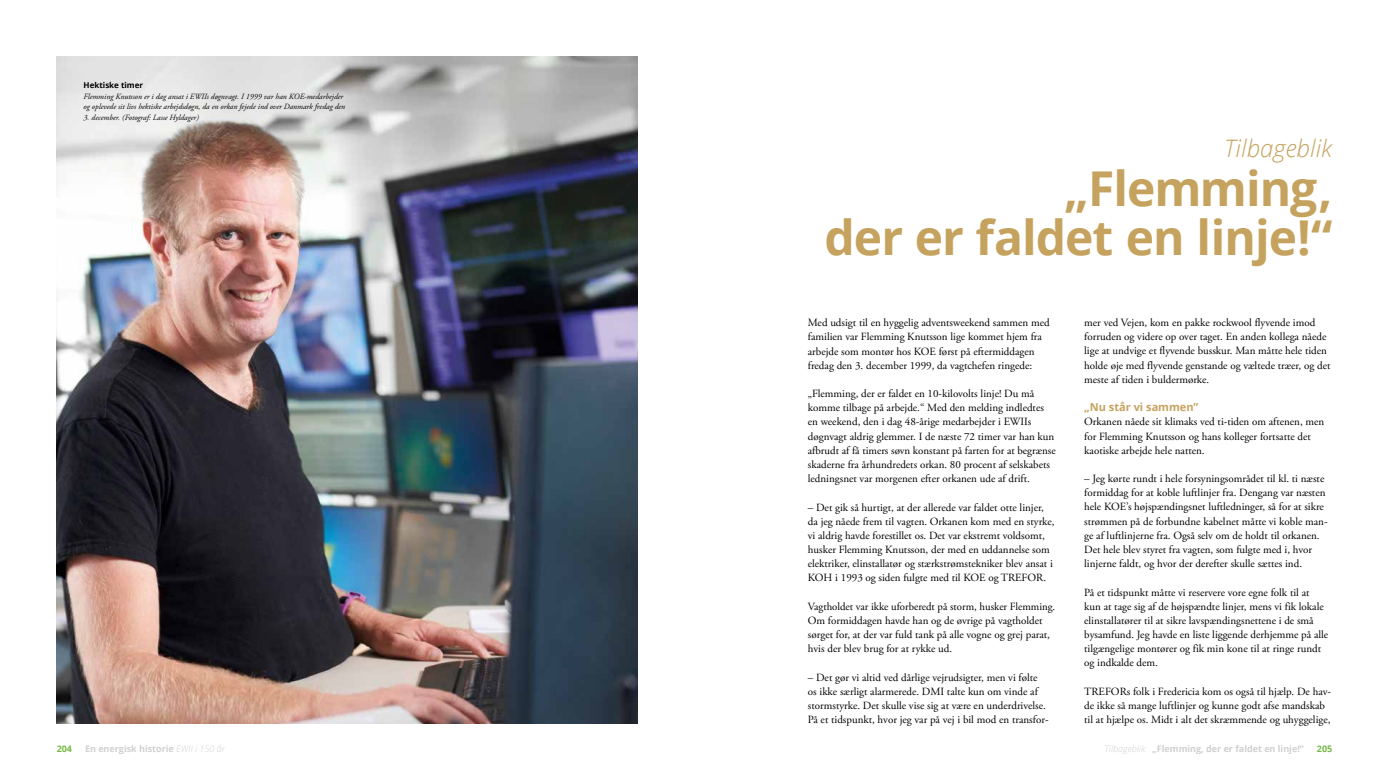
<style>
.page{position:relative;width:1389px;height:780px;background:#fff}
.page>*{position:absolute;margin:0;border:0;box-sizing:border-box;transform-origin:0 0}
.t1{font:700 48px/49px "Open Sans";letter-spacing:-.02em;color:#c5a25e;text-align:right}
.t2{font:italic 300 24px "Open Sans";color:#c5a25e}
.t3{font:11px/14.2px "Adobe Garamond Pro";color:#000}
.t4{font:700 11px "Open Sans";color:#c5a25e}
.t5{font:700 9px "Open Sans";color:#cfd0d0}
.t6{font:700 9px "Open Sans";color:#75b842}
.t7{font:italic 8px/10.5px "Adobe Garamond Pro";color:#000}
.t8{font:700 8px "Open Sans";color:#000}
.s1{font-weight:300;font-style:italic}
</style>
<div class="page">
<img style="left:57px;top:57px;width:581px;height:666px">
<p class="t8" style="left:84px;top:80px;width:61px">Hektiske timer</p>
<p class="t7" style="left:84px;top:91px;width:263px">Flemming Knutsson er i dag ansat i EWIIs døgnvagt. I 1999 var han KOE-medarbejder og oplevede sit livs hektiske arbejdsdøgn, da en orkan fejede ind over Danmark fredag den</p>
<p class="t7" style="left:84px;top:112px;width:117px">3. december. (Fotograf: Lasse Hyldager)</p>
<h2 class="t2" style="left:1224px;top:132px;width:110px">Tilbageblik</h2>
<h1 class="t1" style="left:825px;top:163px;width:509px">„Flemming,<br>der er faldet en linje!“</h1>
<p class="t3" style="left:808px;top:316px;width:243px">Med udsigt til en hyggelig adventsweekend sammen med familien var Flemming Knutsson lige kommet hjem fra arbejde som montør hos KOE først på eftermiddagen fredag den 3. december 1999, da vagtchefen ringede:</p>
<p class="t3" style="left:808px;top:387px;width:249px">„Flemming, der er faldet en 10-kilovolts linje! Du må komme tilbage på arbejde.“ Med den melding indledtes en weekend, den i dag 48-årige medarbejder i EWIIs døgnvagt aldrig glemmer. I de næste 72 timer var han kun afbrudt af få timers søvn konstant på farten for at begrænse skaderne fra århundredets orkan. 80 procent af selskabets ledningsnet var morgenen efter orkanen ude af drift.</p>
<p class="t3" style="left:808px;top:500px;width:248px">– Det gik så hurtigt, at der allerede var faldet otte linjer, da jeg nåede frem til vagten. Orkanen kom med en styrke, vi aldrig havde forestillet os. Det var ekstremt voldsomt, husker Flemming Knutsson, der med en uddannelse som elektriker, elinstallatør og stærkstrømstekniker blev ansat i KOH i 1993 og siden fulgte med til KOE og TREFOR.</p>
<p class="t3" style="left:808px;top:599px;width:249px">Vagtholdet var ikke uforberedt på storm, husker Flemming.<br>Om formiddagen havde han og de øvrige på vagtholdet sørget for, at der var fuld tank på alle vogne og grej parat, hvis der blev brug for at rykke ud.</p>
<p class="t3" style="left:808px;top:670px;width:242px">– Det gør vi altid ved dårlige vejrudsigter, men vi følte os ikke særligt alarmerede. DMI talte kun om vinde af stormstyrke. Det skulle vise sig at være en underdrivelse.<br>På et tidspunkt, hvor jeg var på vej i bil mod en transfor-</p>
<p class="t3" style="left:1084px;top:316px;width:248px">mer ved Vejen, kom en pakke rockwool flyvende imod forruden og videre op over taget. En anden kollega nåede lige at undvige et flyvende busskur. Man måtte hele tiden holde øje med flyvende genstande og væltede træer, og det meste af tiden i buldermørke.</p>
<p class="t4" style="left:1084px;top:399px;width:116px">„Nu står vi sammen”</p>
<p class="t3" style="left:1084px;top:415px;width:242px">Orkanen nåede sit klimaks ved ti-tiden om aftenen, men for Flemming Knutsson og hans kolleger fortsatte det kaotiske arbejde hele natten.</p>
<p class="t3" style="left:1084px;top:472px;width:245px">– Jeg kørte rundt i hele forsyningsområdet til kl. ti næste formiddag for at koble luftlinjer fra. Dengang var næsten hele KOE’s højspændingsnet luftledninger, så for at sikre strømmen på de forbundne kabelnet måtte vi koble man&shy;ge af luftlinjerne fra. Også selv om de holdt til orkanen.<br>Det hele blev styret fra vagten, som fulgte med i, hvor linjerne faldt, og hvor der derefter skulle sættes ind.</p>
<p class="t3" style="left:1084px;top:585px;width:246px">På et tidspunkt måtte vi reservere vore egne folk til at kun at tage sig af de højspændte linjer, mens vi fik lokale elinstallatører til at sikre lavspændingsnettene i de små bysamfund. Jeg havde en liste liggende derhjemme på alle tilgængelige montører og fik min kone til at ringe rundt og indkalde dem.</p>
<p class="t3" style="left:1084px;top:684px;width:248px">TREFORs folk i Fredericia kom os også til hjælp. De hav&shy;de ikke så mange luftlinjer og kunne godt afse mandskab til at hjælpe os. Midt i alt det skræmmende og uhyggelige,</p>
<p class="t6" style="left:57px;top:742px;width:17px">204</p>
<p class="t5" style="left:85px;top:742px;width:142px">En energisk historie <span class="s1">EWII i 150 år</span></p>
<p class="t6" style="left:1317px;top:742px;width:17px">205</p>
<p class="t5" style="left:1105px;top:742px;width:201px"><span class="s1">Tilbageblik</span> „Flemming, der er faldet en linje!“</p>
</div>
